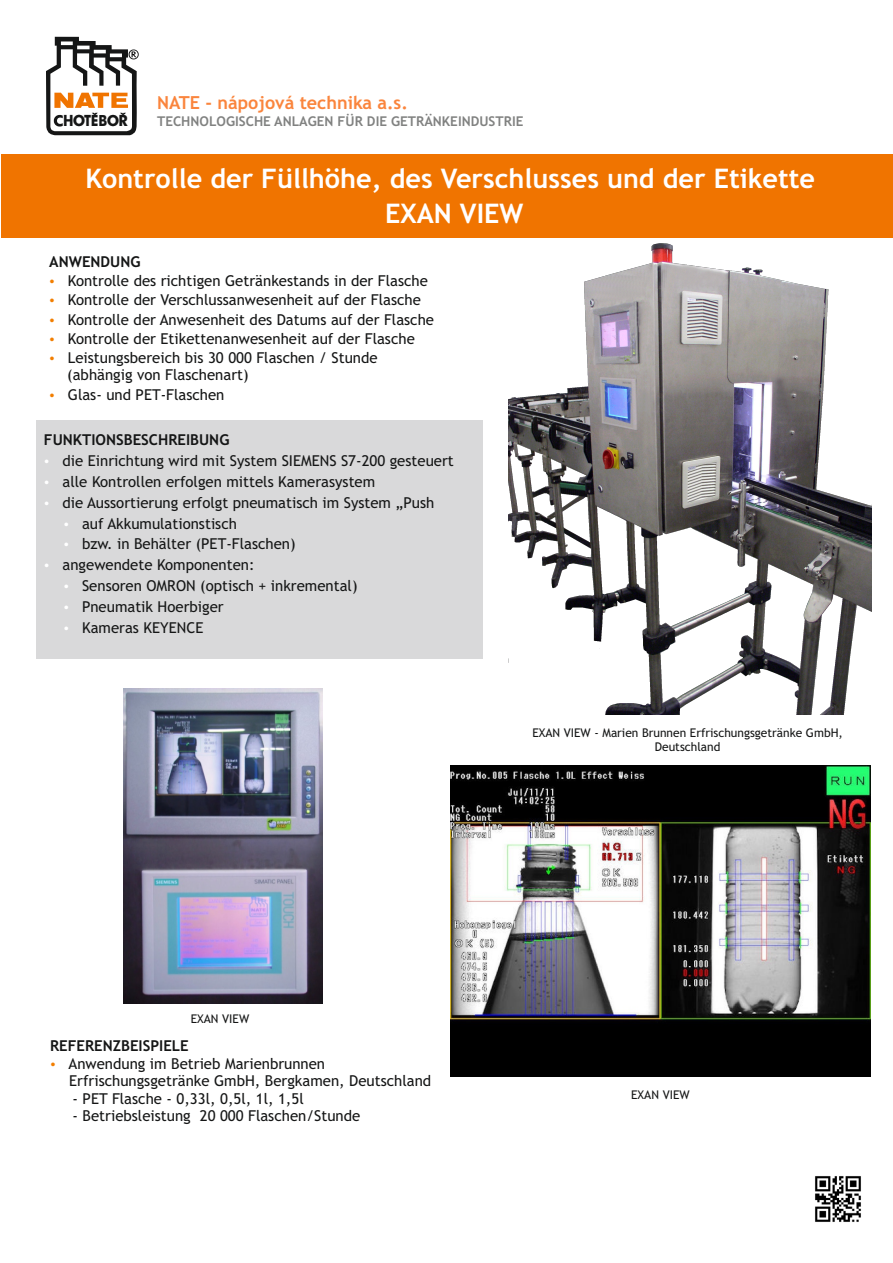
<style>
.page{position:relative;width:893px;height:1263px;background:#fff}
.page>*{position:absolute;margin:0;border:0;box-sizing:border-box;transform-origin:0 0}
.t1{font:700 27px/34.8px "Trebuchet MS";color:#fff;text-align:center}
.t2{font:700 18px "Trebuchet MS";color:#fa853d}
.t3{font:700 15.45px "Futura BT";color:#151616;scale:.84 1}
.t4{font:15px/19.2px "Trebuchet MS";color:#151616}
.t5{font:700 15px "Trebuchet MS";color:#151616}
.t6{font:700 13.5px "Trebuchet MS";color:#818281}
.t7{font:12px/14px "Trebuchet MS";color:#151616;text-align:center}
.s1{font-size:15.3px}
</style>
<div class="page">
<div style="left:1px;top:154px;width:892px;height:84px;background:#f07400"></div>
<div style="left:36px;top:421px;width:446px;height:238px;background:#d9d9da"></div>
<img style="left:508px;top:243px;width:363px;height:472px">
<img style="left:451px;top:765px;width:419px;height:311px">
<img style="left:124px;top:689px;width:198px;height:314px">
<svg style="left:46px;top:37px;width:93px;height:98px"></svg>
<img style="left:815px;top:1176px;width:46px;height:46px">
<p class="t2" style="left:157px;top:96px;width:252px">NATE - nápojová technika a.s.</p>
<p class="t3" style="left:63px;top:114px;width:79px">HOTE<span class="s1">BO</span>R</p>
<p class="t6" style="left:157px;top:116px;width:368px">TECHNOLOGISCHE ANLAGEN FÜR DIE GETRÄNKEINDUSTRIE</p>
<h1 class="t1" style="left:85px;top:164px;width:731px">Kontrolle der Füllhöhe, des Verschlusses und der Etikette<br>EXAN VIEW</h1>
<p class="t5" style="left:49px;top:256px;width:93px">ANWENDUNG</p>
<p class="t4" style="left:68px;top:273px;width:368px">Kontrolle des richtigen Getränkestands in der Flasche Kontrolle der Verschlussanwesenheit auf der Flasche Kontrolle der Anwesenheit des Datums auf der Flasche Kontrolle der Etikettenanwesenheit auf der Flasche Leistungsbereich bis 30 000 Flaschen / Stunde</p>
<p class="t4" style="left:67px;top:367px;width:183px">(abhängig von Flaschenart)<br>Glas- und PET-Flaschen</p>
<p class="t5" style="left:44px;top:434px;width:187px">FUNKTIONSBESCHREIBUNG</p>
<p class="t4" style="left:63px;top:452px;width:393px">die Einrichtung wird mit System SIEMENS S7-200 gesteuert</p>
<p class="t4" style="left:63px;top:473px;width:314px">alle Kontrollen erfolgen mittels Kamerasystem</p>
<p class="t4" style="left:63px;top:494px;width:373px">die Aussortierung erfolgt pneumatisch im System „Push</p>
<p class="t4" style="left:82px;top:515px;width:156px">auf Akkumulationstisch</p>
<p class="t4" style="left:82px;top:536px;width:215px">bzw. in Behälter (PET-Flaschen)</p>
<p class="t4" style="left:63px;top:557px;width:193px">angewendete Komponenten:</p>
<p class="t4" style="left:82px;top:578px;width:277px">Sensoren OMRON (optisch + inkremental)</p>
<p class="t4" style="left:82px;top:599px;width:143px">Pneumatik Hoerbiger</p>
<p class="t4" style="left:82px;top:619px;width:123px">Kameras KEYENCE</p>
<p class="t7" style="left:532px;top:727px;width:312px">EXAN VIEW - Marien Brunnen Erfrischungsgetränke GmbH,<br>Deutschland</p>
<p class="t7" style="left:191px;top:1013px;width:60px">EXAN VIEW</p>
<p class="t5" style="left:50px;top:1040px;width:140px">REFERENZBEISPIELE</p>
<p class="t4" style="left:69px;top:1056px;width:364px;line-height:17.4px">Anwendung im Betrieb Marienbrunnen<br>Erfrischungsgetränke GmbH, Bergkamen, Deutschland</p>
<p class="t4" style="left:73px;top:1090px;width:233px">- PET Flasche - 0,33l, 0,5l, 1l, 1,5l</p>
<p class="t4" style="left:73px;top:1107px;width:289px">- Betriebsleistung 20 000 Flaschen/Stunde</p>
<p class="t7" style="left:631px;top:1089px;width:60px">EXAN VIEW</p>
</div>
